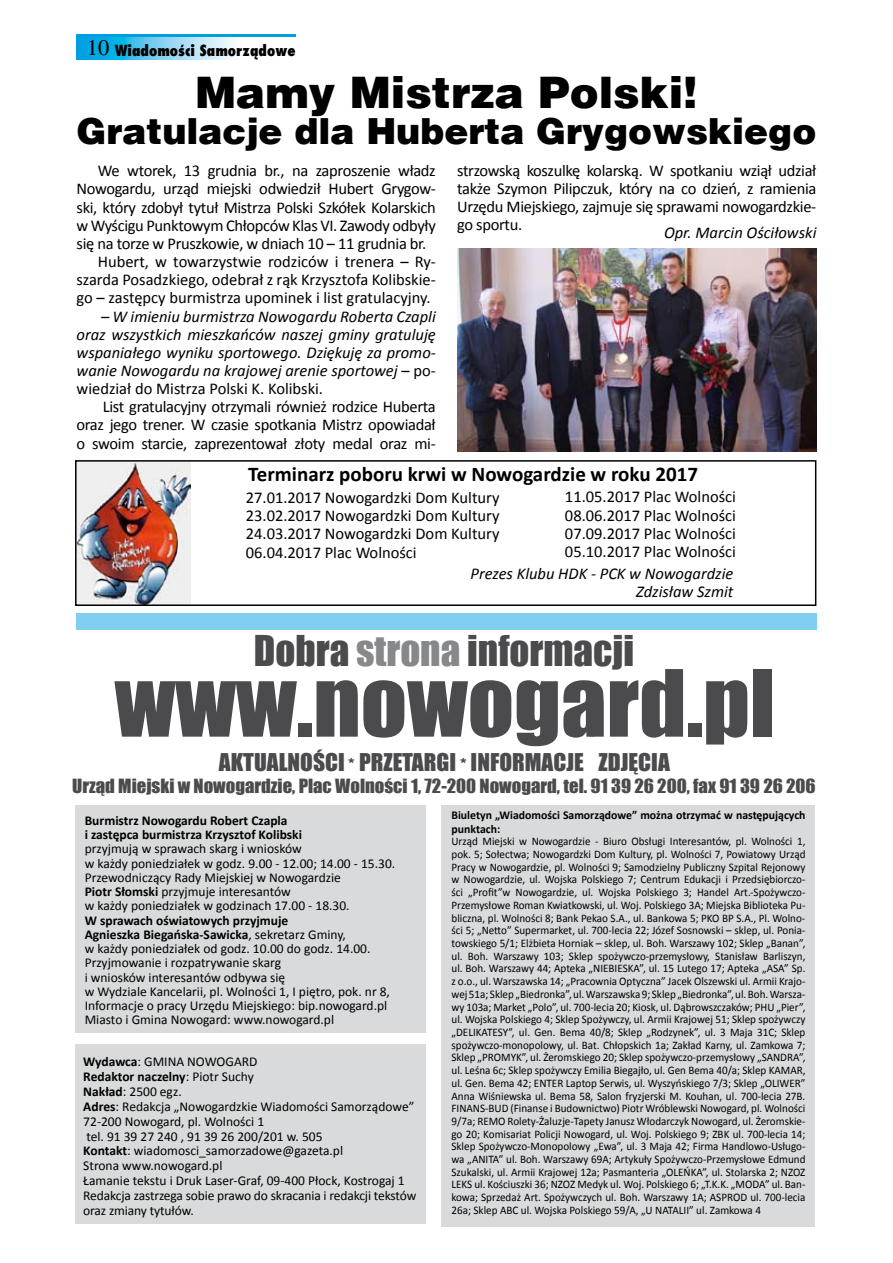
<style>
.page{position:relative;width:893px;height:1263px;background:#fff}
.page>*{position:absolute;margin:0;border:0;box-sizing:border-box;transform-origin:0 0}
.t1{font:85.5px "Impact";color:#4b4b4d;scale:1.06 1}
.t2{font:900 43.5px "Switzerland";color:#000}
.t3{font:39px "Impact";color:#4b4b4d}
.t4{font:900 36px "Switzerland";color:#000}
.t5{font:22.5px "Impact";color:#4b4b4d;scale:1.04 1}
.t6{font:700 21px "Calibri";color:#000}
.t7{font:18px "Impact";color:#4b4b4d;scale:1.04 1}
.t8{font:16.5px/18.1px "Calibri";letter-spacing:-.02em;color:#000;text-align:justify}
.t9{font:italic 16.5px/18.1px "Calibri";color:#000;text-align:justify}
.t10{font:16.5px "Calibri";color:#000}
.t11{font:800 15px "Fujiyama";color:#000}
.t12{font:13.5px/14.2px "Calibri";color:#000}
.t13{font:700 13.5px/14.2px "Calibri";color:#000}
.t14{font:700 12px/13.2px "Calibri";color:#000}
.t15{font:11.55px/12.8px "Calibri";color:#000;text-align:justify;scale:.96 1}
.s1{font-family:"Times";font-weight:400;font-size:22.5px}
.s2{font-style:normal}
.s3{color:#87888a}
.s4{font-weight:700}
</style>
<div class="page">
<div style="left:77px;top:34px;width:219px;height:26px;background:#009ee0"></div>
<svg style="left:97px;top:37px;width:199px;height:23px;background:#a5e0f5"></svg>
<img style="left:457px;top:248px;width:359px;height:203px">
<img style="left:78px;top:463px;width:113px;height:140px">
<div style="left:75px;top:460px;width:741px;height:146px;border:2px solid #000"></div>
<div style="left:76px;top:613px;width:740px;height:17px;background:#81cff0"></div>
<div style="left:75px;top:805px;width:350px;height:228px;background:#d9dadb"></div>
<div style="left:75px;top:1044px;width:350px;height:180px;background:#d9dadb"></div>
<div style="left:441px;top:805px;width:374px;height:421px;background:#d9dadb"></div>
<p class="t11" style="left:87px;top:40px;width:210px"><span class="s1">10</span> Wiadomości Samorządowe</p>
<h2 class="t2" style="left:195px;top:67px;width:504px">Mamy Mistrza Polski!</h2>
<h3 class="t4" style="left:77px;top:110px;width:741px">Gratulacje dla Huberta Grygowskiego</h3>
<h3 class="t8" style="left:457px;top:161px;width:361px">strzowską koszulkę kolarską. W spotkaniu wziął udział także Szymon Pilipczuk, który na co dzień, z ramienia Urzędu Miejskiego, zajmuje się sprawami nowogardzkie&shy;go sportu.</h3>
<h3 class="t8" style="left:98px;top:161px;width:340px">We wtorek, 13 grudnia br., na zaproszenie władz</h3>
<h3 class="t8" style="left:77px;top:179px;width:361px">Nowogardu, urząd miejski odwiedził Hubert Grygow-</h3>
<h3 class="t8" style="left:77px;top:197px;width:361px">ski, który zdobył tytuł Mistrza Polski Szkółek Kolarskich</h3>
<h3 class="t8" style="left:77px;top:215px;width:361px">w Wyścigu Punktowym Chłopców Klas VI. Zawody odbyły</h3>
<h3 class="t8" style="left:77px;top:234px;width:351px">się na torze w Pruszkowie, w dniach 10 – 11 grudnia br.</h3>
<h3 class="t10" style="left:98px;top:251px;width:340px">Hubert, w towarzystwie rodziców i trenera – Ry-</h3>
<h3 class="t10" style="left:77px;top:269px;width:361px">szarda Posadzkiego, odebrał z rąk Krzysztofa Kolibskie-</h3>
<h3 class="t10" style="left:77px;top:288px;width:356px">go – zastępcy burmistrza upominek i list gratulacyjny.</h3>
<p class="t9" style="left:77px;top:306px;width:361px;text-indent:25px">– W imieniu burmistrza Nowogardu Roberta Czapli oraz wszystkich mieszkańców naszej gminy gratuluję wspaniałego wyniku sportowego. Dziękuję za promo&shy;wanie Nowogardu na krajowej arenie sportowej <span class="s2">– po&shy;wiedział do Mistrza Polski K. Kolibski.</span></p>
<h3 class="t8" style="left:77px;top:397px;width:361px;text-indent:26px">List gratulacyjny otrzymali również rodzice Huberta oraz jego trener. W czasie spotkania Mistrz opowiadał o swoim starcie, zaprezentował złoty medal oraz mi-</h3>
<h3 class="t9" style="left:664px;top:223px;width:154px">Opr. Marcin Ościłowski</h3>
<h3 class="t6" style="left:248px;top:461px;width:451px">Terminarz poboru krwi w Nowogardzie w roku 2017</h3>
<h3 class="t8" style="left:246px;top:488px;width:255px">27.01.2017 Nowogardzki Dom Kultury 23.02.2017 Nowogardzki Dom Kultury 24.03.2017 Nowogardzki Dom Kultury 06.04.2017 Plac Wolności</h3>
<h3 class="t8" style="left:565px;top:487px;width:172px">11.05.2017 Plac Wolności 08.06.2017 Plac Wolności 07.09.2017 Plac Wolności 05.10.2017 Plac Wolności</h3>
<h3 class="t9" style="left:471px;top:563px;width:264px;text-align:right">Prezes Klubu HDK - PCK w Nowogardzie<br>Zdzisław Szmit</h3>
<h3 class="t3" style="left:254px;top:621px;width:382px">Dobra <span class="s3">strona</span> informacji</h3>
<h1 class="t1" style="left:115px;top:637px;width:624px">www.nowogard.pl</h1>
<h3 class="t5" style="left:589px;top:723px;width:8px">*</h3>
<h3 class="t5" style="left:219px;top:745px;width:435px">AKTUALNOŚCI * PRZETARGI * INFORMACJE ZDJĘCIA</h3>
<h3 class="t7" style="left:72px;top:772px;width:716px">Urząd Miejski w Nowogardzie, Plac Wolności 1, 72-200 Nowogard, tel. 91 39 26 200, fax 91 39 26 206</h3>
<p class="t13" style="left:85px;top:812px;width:219px">Burmistrz Nowogardu Robert Czapla<br>i zastępca burmistrza Krzysztof Kolibski</p>
<p class="t12" style="left:85px;top:841px;width:312px">przyjmują w sprawach skarg i wniosków<br>w każdy poniedziałek w godz. 9.00 - 12.00; 14.00 - 15.30.<br>Przewodniczący Rady Miejskiej w Nowogardzie<br><span class="s4">Piotr Słomski</span> przyjmuje interesantów<br>w każdy poniedziałek w godzinach 17.00 - 18.30.</p>
<p class="t12" style="left:85px;top:912px;width:307px"><span class="s4">W sprawach oświatowych przyjmuje<br>Agnieszka Biegańska-Sawicka</span>, sekretarz Gminy,<br>w każdy poniedziałek od godz. 10.00 do godz. 14.00.<br>Przyjmowanie i rozpatrywanie skarg<br>i wniosków interesantów odbywa się<br>w Wydziale Kancelarii, pl. Wolności 1, I piętro, pok. nr 8, Informacje o pracy Urzędu Miejskiego: bip.nowogard.pl Miasto i Gmina Nowogard: www.nowogard.pl</p>
<p class="t12" style="left:83px;top:1054px;width:335px;line-height:14.9px"><span class="s4">Wydawca</span>: GMINA NOWOGARD<br><span class="s4">Redaktor naczelny</span>: Piotr Suchy<br><span class="s4">Nakład</span>: 2500 egz.<br><span class="s4">Adres</span>: Redakcja „Nowogardzkie Wiadomości Samorządowe” 72-200 Nowogard, pl. Wolności 1<br>tel. 91 39 27 240 , 91 39 26 200/201 w. 505<br><span class="s4">Kontakt</span>: wiadomosci_samorzadowe@gazeta.pl<br>Strona www.nowogard.pl<br>Łamanie tekstu i Druk Laser-Graf, 09-400 Płock, Kostrogaj 1<br>Redakcja zastrzega sobie prawo do skracania i redakcji tekstów oraz zmiany tytułów.</p>
<p class="t14" style="left:451px;top:808px;width:356px">Biuletyn „Wiadomości Samorządowe” można otrzymać w następujących punktach:</p>
<p class="t15" style="left:451px;top:835px;width:370px">Urząd Miejski w Nowogardzie - Biuro Obsługi Interesantów, pl. Wolności 1, pok. 5; Sołectwa; Nowogardzki Dom Kultury, pl. Wolności 7, Powiatowy Urząd Pracy w Nowogardzie, pl. Wolności 9; Samodzielny Publiczny Szpital Rejonowy w Nowogardzie, ul. Wojska Polskiego 7; Centrum Edukacji i Przedsiębiorczo&shy;ści „Profit”w Nowogardzie, ul. Wojska Polskiego 3; Handel Art.-Spożywczo-Przemysłowe Roman Kwiatkowski, ul. Woj. Polskiego 3A; Miejska Biblioteka Pu&shy;bliczna, pl. Wolności 8; Bank Pekao S.A., ul. Bankowa 5; PKO BP S.A., Pl. Wolno&shy;ści 5; „Netto” Supermarket, ul. 700-lecia 22; Józef Sosnowski – sklep, ul. Ponia&shy;towskiego 5/1; Elżbieta Horniak – sklep, ul. Boh. Warszawy 102; Sklep „Banan”, ul. Boh. Warszawy 103; Sklep spożywczo-przemysłowy, Stanisław Barliszyn, ul. Boh. Warszawy 44; Apteka „NIEBIESKA”, ul. 15 Lutego 17; Apteka „ASA” Sp. z o.o., ul. Warszawska 14; „Pracownia Optyczna” Jacek Olszewski ul. Armii Krajo&shy;wej 51a; Sklep „Biedronka”, ul. Warszawska 9; Sklep „Biedronka”, ul. Boh. Warsza&shy;wy 103a; Market „Polo”, ul. 700-lecia 20; Kiosk, ul. Dąbrowszczaków; PHU „Pier”, ul. Wojska Polskiego 4; Sklep Spożywczy, ul. Armii Krajowej 51; Sklep spożywczy „DELIKATESY”, ul. Gen. Bema 40/8; Sklep „Rodzynek”, ul. 3 Maja 31C; Sklep spożywczo-monopolowy, ul. Bat. Chłopskich 1a; Zakład Karny, ul. Zamkowa 7; Sklep „PROMYK”, ul. Żeromskiego 20; Sklep spożywczo-przemysłowy „SANDRA”, ul. Leśna 6c; Sklep spożywczy Emilia Biegajło, ul. Gen Bema 40/a; Sklep KAMAR, ul. Gen. Bema 42; ENTER Laptop Serwis, ul. Wyszyńskiego 7/3; Sklep „OLIWER” Anna Wiśniewska ul. Bema 58, Salon fryzjerski M. Kouhan, ul. 700-lecia 27B.<br>FINANS-BUD (Finanse i Budownictwo) Piotr Wróblewski Nowogard, pl. Wolności 9/7a; REMO Rolety-Żaluzje-Tapety Janusz Włodarczyk Nowogard, ul. Żeromskie&shy;go 20; Komisariat Policji Nowogard, ul. Woj. Polskiego 9; ZBK ul. 700-lecia 14; Sklep Spożywczo-Monopolowy „Ewa”, ul. 3 Maja 42; Firma Handlowo-Usługo&shy;wa „ANITA” ul. Boh. Warszawy 69A; Artykuły Spożywczo-Przemysłowe Edmund Szukalski, ul. Armii Krajowej 12a; Pasmanteria „OLEŃKA”, ul. Stolarska 2; NZOZ LEKS ul. Kościuszki 36; NZOZ Medyk ul. Woj. Polskiego 6; „T.K.K. „MODA” ul. Ban&shy;kowa; Sprzedaż Art. Spożywczych ul. Boh. Warszawy 1A; ASPROD ul. 700-lecia 26a; Sklep ABC ul. Wojska Polskiego 59/A, „U NATALII” ul. Zamkowa 4</p>
</div>
